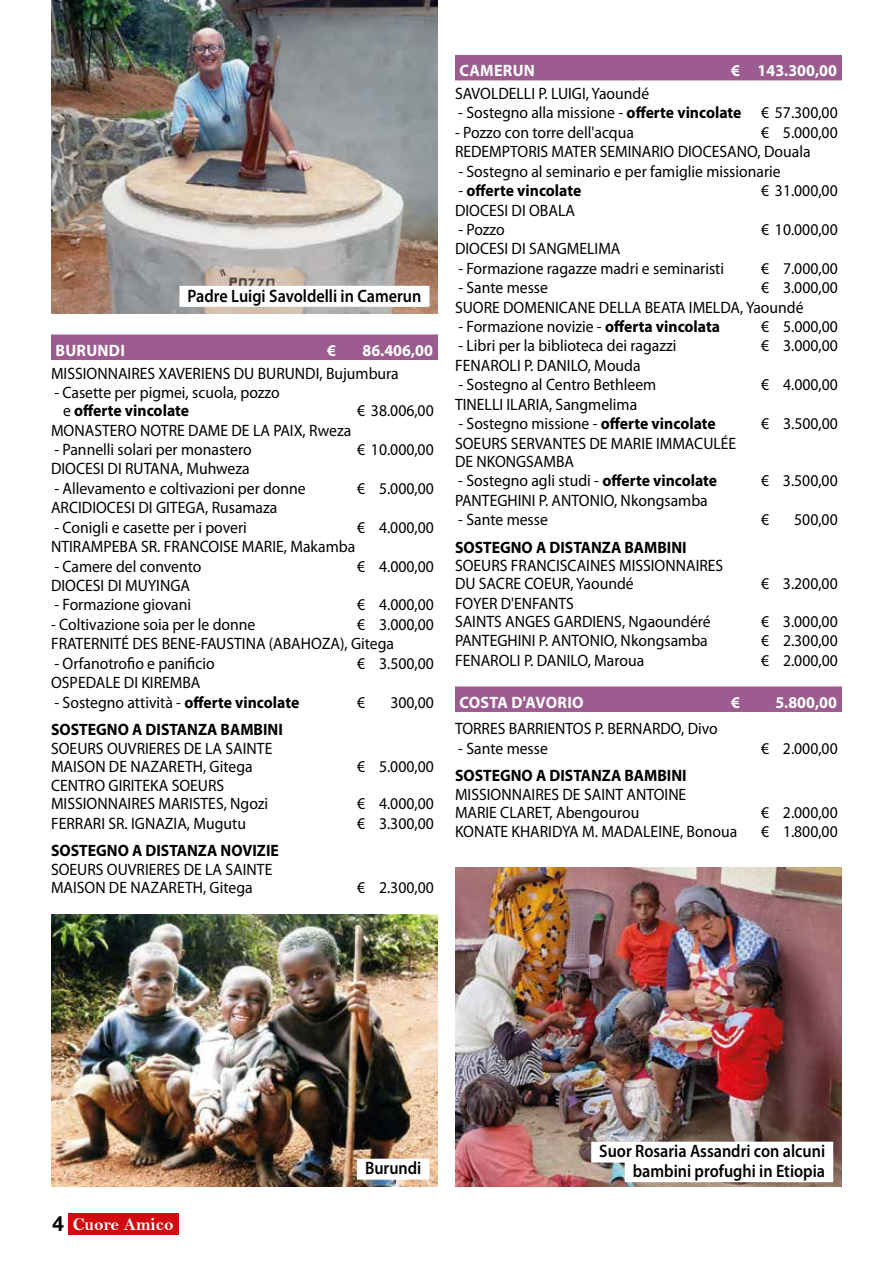
<style>
.page{position:relative;width:893px;height:1263px;background:#fff}
.page>*{position:absolute;margin:0;border:0;box-sizing:border-box;transform-origin:0 0}
.t1{font:600 18px/19.5px "Myriad Pro";color:#000;text-align:right;scale:.9 1}
.t2{font:18px "Bell MT Bold";color:#fff}
.t3{font:16.5px/18.1px "Myriad Pro";color:#000;scale:.95 1}
.t4{font:700 16.5px "Myriad Pro";color:#000;scale:.95 1}
.t5{font:700 16.5px "Myriad Pro";letter-spacing:.015em;color:#fff}
.s1{color:#fff}
.s2{font-weight:700}
.s3{font-weight:400}
.s4{font-family:"Helvetica Neue LT Pro";font-weight:700;font-size:21px;color:#000}
</style>
<div class="page">
<div style="left:68px;top:1213px;width:111px;height:21px;background:#d20a11"></div>
<div style="left:51px;top:334px;width:387px;height:26px;background:#9d5c90"></div>
<div style="left:455px;top:55px;width:387px;height:25px;background:#9d5c90"></div>
<div style="left:455px;top:686px;width:387px;height:26px;background:#9d5c90"></div>
<img style="left:455px;top:867px;width:387px;height:319px">
<img style="left:51px;top:0;width:387px;height:314px">
<img style="left:51px;top:914px;width:387px;height:272px">
<div style="left:591px;top:1142px;width:242px;height:21px;background:#fff"></div>
<div style="left:625px;top:1161px;width:208px;height:21px;background:#fff"></div>
<div style="left:179px;top:286px;width:250px;height:21px;background:#fff"></div>
<div style="left:357px;top:1159px;width:72px;height:21px;background:#fff"></div>
<p class="t1" style="left:179px;top:286px;width:279px"><span class="s1">_</span>Padre Luigi Savoldelli in Camerun<span class="s1">_</span></p>
<p class="t5" style="left:55px;top:339px;width:71px">BURUNDI</p>
<p class="t5" style="left:327px;top:339px;width:10px">€</p>
<p class="t5" style="left:362px;top:339px;width:72px">86.406,00</p>
<p class="t3" style="left:51px;top:364px;width:368px">MISSIONNAIRES XAVERIENS DU BURUNDI, Bujumbura</p>
<p class="t3" style="left:63px;top:383px;width:230px;text-indent:-9px">- Casette per pigmei, scuola, pozzo e <span class="s2">offerte vincolate</span></p>
<p class="t3" style="left:357px;top:401px;width:82px">€ 38.006,00</p>
<p class="t3" style="left:51px;top:421px;width:318px">MONASTERO NOTRE DAME DE LA PAIX, Rweza</p>
<p class="t3" style="left:54px;top:440px;width:209px">- Pannelli solari per monastero</p>
<p class="t3" style="left:357px;top:440px;width:82px">€ 10.000,00</p>
<p class="t3" style="left:51px;top:460px;width:211px">DIOCESI DI RUTANA, Muhweza</p>
<p class="t3" style="left:54px;top:479px;width:266px">- Allevamento e coltivazioni per donne</p>
<p class="t3" style="left:357px;top:479px;width:82px">€ 5.000,00</p>
<p class="t3" style="left:51px;top:498px;width:240px">ARCIDIOCESI DI GITEGA, Rusamaza</p>
<p class="t3" style="left:54px;top:518px;width:204px">- Conigli e casette per i poveri</p>
<p class="t3" style="left:357px;top:518px;width:82px">€ 4.000,00</p>
<p class="t3" style="left:51px;top:537px;width:322px">NTIRAMPEBA SR. FRANCOISE MARIE, Makamba</p>
<p class="t3" style="left:54px;top:557px;width:156px">- Camere del convento</p>
<p class="t3" style="left:357px;top:557px;width:82px">€ 4.000,00</p>
<p class="t3" style="left:51px;top:576px;width:148px">DIOCESI DI MUYINGA</p>
<p class="t3" style="left:54px;top:595px;width:145px">- Formazione giovani</p>
<p class="t3" style="left:357px;top:595px;width:82px">€ 4.000,00</p>
<p class="t3" style="left:51px;top:615px;width:217px">- Coltivazione soia per le donne</p>
<p class="t3" style="left:51px;top:614px;width:404px;line-height:19.4px;text-indent:306px">€ 3.000,00<br>FRATERNITÉ DES BENE-FAUSTINA (ABAHOZA), Gitega</p>
<p class="t3" style="left:54px;top:654px;width:170px">- Orfanotrofio e panificio</p>
<p class="t3" style="left:357px;top:654px;width:82px">€ 3.500,00</p>
<p class="t3" style="left:51px;top:673px;width:159px">OSPEDALE DI KIREMBA</p>
<p class="t3" style="left:54px;top:693px;width:259px">- Sostegno attività - <span class="s2">offerte vincolate</span></p>
<p class="t3" style="left:357px;top:693px;width:10px">€</p>
<p class="t3" style="left:390px;top:693px;width:47px">300,00</p>
<p class="t4" style="left:51px;top:719px;width:245px">SOSTEGNO A DISTANZA BAMBINI</p>
<p class="t3" style="left:51px;top:739px;width:235px">SOEURS OUVRIERES DE LA SAINTE<br>MAISON DE NAZARETH, Gitega</p>
<p class="t3" style="left:357px;top:757px;width:82px">€ 5.000,00</p>
<p class="t3" style="left:51px;top:776px;width:230px">CENTRO GIRITEKA SOEURS<br>MISSIONNAIRES MARISTES, Ngozi</p>
<p class="t3" style="left:357px;top:794px;width:82px">€ 4.000,00</p>
<p class="t3" style="left:51px;top:814px;width:207px">FERRARI SR. IGNAZIA, Mugutu</p>
<p class="t3" style="left:357px;top:814px;width:82px">€ 3.300,00</p>
<p class="t4" style="left:51px;top:840px;width:241px">SOSTEGNO A DISTANZA NOVIZIE</p>
<p class="t3" style="left:51px;top:860px;width:234px">SOEURS OUVRIERES DE LA SAINTE<br>MAISON DE NAZARETH, Gitega</p>
<p class="t3" style="left:357px;top:878px;width:82px">€ 2.300,00</p>
<p class="t5" style="left:459px;top:60px;width:77px">CAMERUN</p>
<p class="t5" style="left:731px;top:60px;width:107px">€ 143.300,00</p>
<p class="t3" style="left:455px;top:84px;width:206px">SAVOLDELLI P. LUIGI, Yaoundé</p>
<p class="t3" style="left:458px;top:104px;width:401px">- Sostegno alla missione - <span class="s2">offerte vincolate</span> € 57.300,00</p>
<p class="t3" style="left:455px;top:123px;width:190px">- Pozzo con torre dell'acqua</p>
<p class="t3" style="left:455px;top:122px;width:404px;line-height:19.4px;text-indent:306px">€ 5.000,00<br>REDEMPTORIS MATER SEMINARIO DIOCESANO, Douala</p>
<p class="t3" style="left:458px;top:162px;width:341px">- Sostegno al seminario e per famiglie missionarie</p>
<p class="t4" style="left:458px;top:180px;width:131px"><span class="s3">-</span> offerte vincolate</p>
<p class="t3" style="left:761px;top:181px;width:82px">€ 31.000,00</p>
<p class="t3" style="left:455px;top:201px;width:128px">DIOCESI DI OBALA</p>
<p class="t3" style="left:458px;top:220px;width:50px">- Pozzo</p>
<p class="t3" style="left:761px;top:220px;width:82px">€ 10.000,00</p>
<p class="t3" style="left:455px;top:239px;width:176px">DIOCESI DI SANGMELIMA</p>
<p class="t3" style="left:458px;top:259px;width:281px">- Formazione ragazze madri e seminaristi</p>
<p class="t3" style="left:761px;top:259px;width:82px">€ 7.000,00</p>
<p class="t3" style="left:458px;top:278px;width:96px">- Sante messe</p>
<p class="t3" style="left:455px;top:278px;width:404px;line-height:19.4px;text-indent:306px">€ 3.000,00<br>SUORE DOMENICANE DELLA BEATA IMELDA, Yaoundé</p>
<p class="t3" style="left:458px;top:317px;width:277px">- Formazione novizie - <span class="s2">offerta vincolata</span></p>
<p class="t3" style="left:761px;top:317px;width:82px">€ 5.000,00</p>
<p class="t3" style="left:458px;top:337px;width:231px">- Libri per la biblioteca dei ragazzi</p>
<p class="t3" style="left:761px;top:337px;width:82px">€ 3.000,00</p>
<p class="t3" style="left:455px;top:356px;width:197px">FENAROLI P. DANILO, Mouda</p>
<p class="t3" style="left:458px;top:375px;width:210px">- Sostegno al Centro Bethleem</p>
<p class="t3" style="left:761px;top:375px;width:82px">€ 4.000,00</p>
<p class="t3" style="left:455px;top:395px;width:193px">TINELLI ILARIA, Sangmelima</p>
<p class="t3" style="left:458px;top:414px;width:272px">- Sostegno missione - <span class="s2">offerte vincolate</span></p>
<p class="t3" style="left:761px;top:414px;width:82px">€ 3.500,00</p>
<p class="t3" style="left:455px;top:434px;width:298px">SOEURS SERVANTES DE MARIE IMMACULÉE<br>DE NKONGSAMBA</p>
<p class="t3" style="left:458px;top:471px;width:274px">- Sostegno agli studi - <span class="s2">offerte vincolate</span></p>
<p class="t3" style="left:761px;top:471px;width:82px">€ 3.500,00</p>
<p class="t3" style="left:455px;top:491px;width:268px">PANTEGHINI P. ANTONIO, Nkongsamba</p>
<p class="t3" style="left:458px;top:510px;width:96px">- Sante messe</p>
<p class="t3" style="left:761px;top:510px;width:10px">€</p>
<p class="t3" style="left:794px;top:510px;width:47px">500,00</p>
<p class="t4" style="left:455px;top:536px;width:245px">SOSTEGNO A DISTANZA BAMBINI</p>
<p class="t3" style="left:455px;top:556px;width:284px">SOEURS FRANCISCAINES MISSIONNAIRES<br>DU SACRE COEUR, Yaoundé</p>
<p class="t3" style="left:761px;top:574px;width:82px">€ 3.200,00</p>
<p class="t3" style="left:455px;top:594px;width:271px">FOYER D'ENFANTS<br>SAINTS ANGES GARDIENS, Ngaoundéré</p>
<p class="t3" style="left:761px;top:612px;width:82px">€ 3.000,00</p>
<p class="t3" style="left:455px;top:631px;width:268px">PANTEGHINI P. ANTONIO, Nkongsamba</p>
<p class="t3" style="left:761px;top:631px;width:82px">€ 2.300,00</p>
<p class="t3" style="left:455px;top:651px;width:201px">FENAROLI P. DANILO, Maroua</p>
<p class="t3" style="left:761px;top:651px;width:82px">€ 2.000,00</p>
<p class="t5" style="left:459px;top:691px;width:126px">COSTA D'AVORIO</p>
<p class="t5" style="left:731px;top:691px;width:10px">€</p>
<p class="t5" style="left:775px;top:691px;width:63px">5.800,00</p>
<p class="t3" style="left:455px;top:719px;width:278px">TORRES BARRIENTOS P. BERNARDO, Divo</p>
<p class="t3" style="left:458px;top:739px;width:96px">- Sante messe</p>
<p class="t3" style="left:761px;top:739px;width:82px">€ 2.000,00</p>
<p class="t4" style="left:455px;top:765px;width:245px">SOSTEGNO A DISTANZA BAMBINI</p>
<p class="t3" style="left:455px;top:785px;width:245px">MISSIONNAIRES DE SAINT ANTOINE<br>MARIE CLARET, Abengourou</p>
<p class="t3" style="left:761px;top:803px;width:82px">€ 2.000,00</p>
<p class="t3" style="left:455px;top:822px;width:299px">KONATE KHARIDYA M. MADALEINE, Bonoua</p>
<p class="t3" style="left:761px;top:822px;width:82px">€ 1.800,00</p>
<p class="t2" style="left:52px;top:1213px;width:123px"><span class="s4">4</span> Cuore Amico</p>
<p class="t1" style="left:357px;top:1159px;width:82px"><span class="s1">_</span>Burundi<span class="s1">_</span></p>
<p class="t1" style="left:591px;top:1142px;width:270px"><span class="s1">_</span>Suor Rosaria Assandri con alcuni<span class="s1">_ _</span>bambini profughi in Etiopia<span class="s1">_</span></p>
</div>
